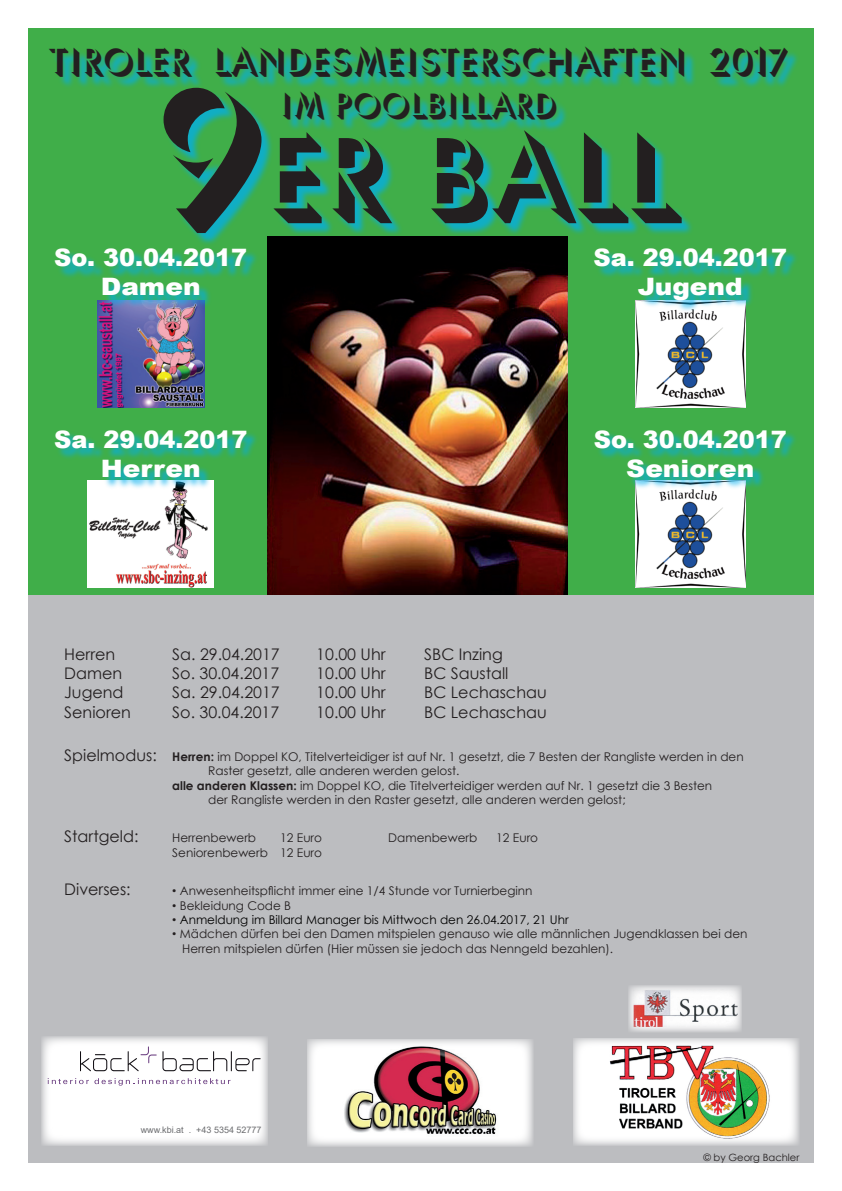
<style>
.page{position:relative;width:842px;height:1191px;background:#fff}
.page>*{position:absolute;margin:0;border:0;box-sizing:border-box;transform-origin:0 0}
.t1{font:120px "Umbra BT";color:#231f20}
.t2{font:39px "Umbra BT";color:#231f20}
.t3{font:36px "Umbra BT";color:#231f20}
.t4{font:900 24px/28.8px "Arial";color:#fff;text-align:center}
.t5{font:16px "Century Gothic";color:#231f20}
.t6{font:12px/14.4px "Century Gothic";color:#231f20}
.t7{font:12px "Century Gothic";color:#000}
.t8{font:10px "Century Gothic";color:#231f20}
.t9{font:9px "Arial";color:#6c6d70}
.s1{font-size:200px}
.s2{font-size:16px}
.s3{font-weight:700}
.s4{font-family:"Arial"}
.s5{font-family:"Arial";color:#231f20}
</style>
<div class="page">
<div style="left:28px;top:28px;width:786px;height:567px;background:#40ae49"></div>
<img style="left:267px;top:246px;width:300px;height:349px">
<div style="left:51px;top:49px;width:750px;height:197px;background:#00aeef;opacity:.75"></div>
<div style="left:28px;top:595px;width:786px;height:567px;background:#bcbdc0"></div>
<svg style="left:307px;top:1039px;width:226px;height:107px;background:#f4f4f4"></svg>
<img style="left:342px;top:1045px;width:157px;height:92px">
<svg style="left:42px;top:1036px;width:226px;height:109px;background:#f8f8f8"></svg>
<svg style="left:80px;top:1046px;width:181px;height:25px;background:#e6e5e6"></svg>
<svg style="left:48px;top:1078px;width:183px;height:7px"></svg>
<svg style="left:573px;top:1038px;width:226px;height:107px;background:#f3f3f4"></svg>
<img style="left:607px;top:1043px;width:164px;height:101px">
<svg style="left:629px;top:985px;width:113px;height:47px"></svg>
<img style="left:634px;top:989px;width:104px;height:37px">
<img style="left:635px;top:490px;width:110px;height:98px">
<img style="left:635px;top:314px;width:110px;height:93px">
<div style="left:596px;top:430px;width:203px;height:60px;background:#00aeef;opacity:.75"></div>
<div style="left:595px;top:249px;width:204px;height:65px;background:#00aeef;opacity:.75"></div>
<img style="left:88px;top:490px;width:126px;height:98px">
<img style="left:97px;top:309px;width:107px;height:98px">
<div style="left:56px;top:430px;width:204px;height:60px;background:#00aeef;opacity:.75"></div>
<div style="left:56px;top:249px;width:203px;height:60px;background:#00aeef;opacity:.75"></div>
<h2 class="t2" style="left:51px;top:37px;width:739px">TIROLER LANDESMEISTERSCHAFTEN 2017</h2>
<h3 class="t3" style="left:281px;top:83px;width:278px">IM POOLBILLARD</h3>
<h1 class="t1" style="left:160px;top:100px;width:520px"><span class="s1">9</span>ER BALL</h1>
<h3 class="t4" style="left:54px;top:243px;width:194px">So. 30.04.2017<br>Damen</h3>
<h3 class="t4" style="left:54px;top:424px;width:195px">Sa. 29.04.2017<br>Herren</h3>
<h3 class="t4" style="left:594px;top:243px;width:195px">Sa. 29.04.2017<br>Jugend</h3>
<h3 class="t4" style="left:594px;top:424px;width:194px">So. 30.04.2017<br>Senioren</h3>
<h3 class="t5" style="left:64px;top:643px;width:53px">Herren</h3>
<h3 class="t5" style="left:172px;top:643px;width:109px">Sa. 29.04.2017</h3>
<h3 class="t5" style="left:316px;top:643px;width:71px">10.00 Uhr</h3>
<h3 class="t5" style="left:424px;top:643px;width:80px">SBC Inzing</h3>
<h3 class="t5" style="left:64px;top:662px;width:59px">Damen</h3>
<h3 class="t5" style="left:172px;top:662px;width:109px">So. 30.04.2017</h3>
<h3 class="t5" style="left:316px;top:662px;width:71px">10.00 Uhr</h3>
<h3 class="t5" style="left:424px;top:662px;width:86px">BC Saustall</h3>
<h3 class="t5" style="left:64px;top:681px;width:61px">Jugend</h3>
<h3 class="t5" style="left:172px;top:681px;width:109px">Sa. 29.04.2017</h3>
<h3 class="t5" style="left:316px;top:681px;width:71px">10.00 Uhr</h3>
<h3 class="t5" style="left:424px;top:681px;width:124px">BC Lechaschau</h3>
<h3 class="t5" style="left:64px;top:700px;width:68px">Senioren</h3>
<h3 class="t5" style="left:172px;top:700px;width:109px">So. 30.04.2017</h3>
<h3 class="t5" style="left:316px;top:700px;width:71px">10.00 Uhr</h3>
<h3 class="t5" style="left:424px;top:700px;width:124px">BC Lechaschau</h3>
<p class="t6" style="left:64px;top:749px;width:681px"><span class="s2">Spielmodus:</span> <span class="s3">Herren:</span> im Doppel KO, Titelverteidiger ist auf Nr. 1 gesetzt, die 7 Besten der Rangliste werden in den</p>
<p class="t6" style="left:208px;top:763px;width:253px">Raster gesetzt, alle anderen werden gelost.</p>
<p class="t6" style="left:172px;top:778px;width:541px"><span class="s3">alle anderen Klassen:</span> im Doppel KO, die Titelverteidiger werden auf Nr. 1 gesetzt die 3 Besten</p>
<p class="t6" style="left:208px;top:792px;width:419px">der Rangliste werden in den Raster gesetzt, alle anderen werden gelost;</p>
<h3 class="t5" style="left:64px;top:825px;width:76px">Startgeld:</h3>
<p class="t6" style="left:172px;top:830px;width:85px">Herrenbewerb</p>
<p class="t6" style="left:280px;top:830px;width:43px">12 Euro</p>
<p class="t6" style="left:388px;top:830px;width:91px">Damenbewerb</p>
<p class="t6" style="left:496px;top:830px;width:43px">12 Euro</p>
<p class="t6" style="left:172px;top:845px;width:151px">Seniorenbewerb 12 Euro</p>
<h3 class="t5" style="left:64px;top:878px;width:68px">Diverses:</h3>
<p class="t6" style="left:172px;top:883px;width:362px"><span class="s4">•</span> Anwesenheitspflicht immer eine 1/4 Stunde vor Turnierbeginn</p>
<p class="t6" style="left:172px;top:898px;width:120px"><span class="s4">•</span> Bekleidung Code B</p>
<p class="t7" style="left:172px;top:911px;width:398px"><span class="s5">•</span> Anmeldung im Billard Manager bis Mittwoch den 26.04.2017, 21 Uhr</p>
<p class="t6" style="left:182px;top:926px;width:567px;text-indent:-10px"><span class="s4">•</span> Mädchen dürfen bei den Damen mitspielen genauso wie alle männlichen Jugendklassen bei den<br>Herren mitspielen dürfen (Hier müssen sie jedoch das Nenngeld bezahlen).</p>
<p class="t9" style="left:141px;top:1123px;width:122px">www.kbi.at . +43 5354 52777</p>
<p class="t8" style="left:703px;top:1150px;width:98px">© by Georg Bachler</p>
</div>
